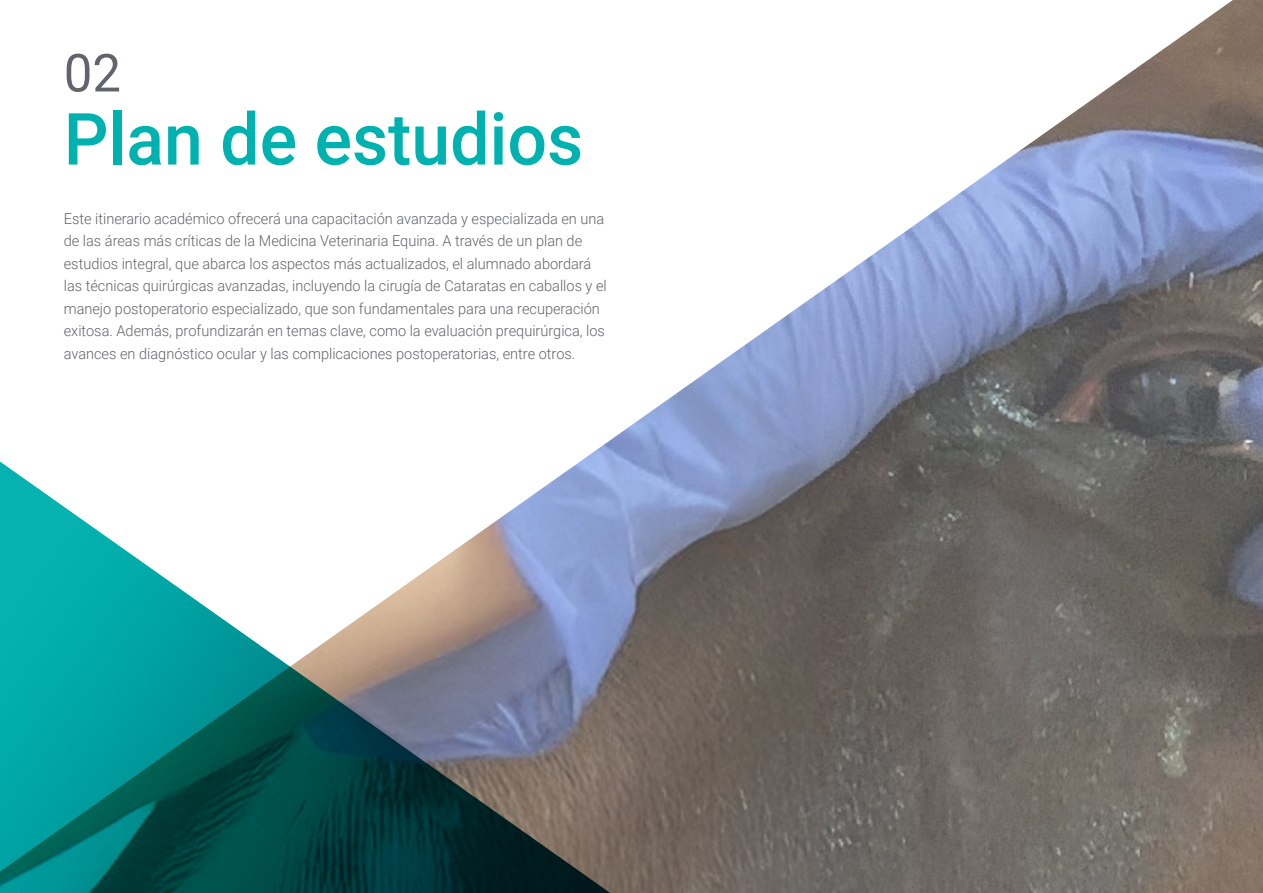
<style>
.page{position:relative;width:1263px;height:893px;background:#fff}
.page>*{position:absolute;margin:0;border:0;box-sizing:border-box;transform-origin:0 0}
.t1{font:500 72px "Roboto";color:#00b2af}
.t2{font:52.5px "Roboto";color:#61646a}
.t3{font:300 15px/22.5px "Roboto";color:#61646a}
</style>
<div class="page">
<img style="left:602px;top:0;width:661px;height:893px">
<svg style="left:0;top:446px;width:640px;height:447px"></svg>
<h2 class="t2" style="left:64px;top:36px;width:59px">02</h2>
<h1 class="t1" style="left:64px;top:89px;width:521px">Plan de estudios</h1>
<p class="t3" style="left:64px;top:207px;width:545px">Este itinerario académico ofrecerá una capacitación avanzada y especializada en una de las áreas más críticas de la Medicina Veterinaria Equina. A través de un plan de estudios integral, que abarca los aspectos más actualizados, el alumnado abordará las técnicas quirúrgicas avanzadas, incluyendo la cirugía de Cataratas en caballos y el manejo postoperatorio especializado, que son fundamentales para una recuperación exitosa. Además, profundizarán en temas clave, como la evaluación prequirúrgica, los avances en diagnóstico ocular y las complicaciones postoperatorias, entre otros.</p>
</div>
